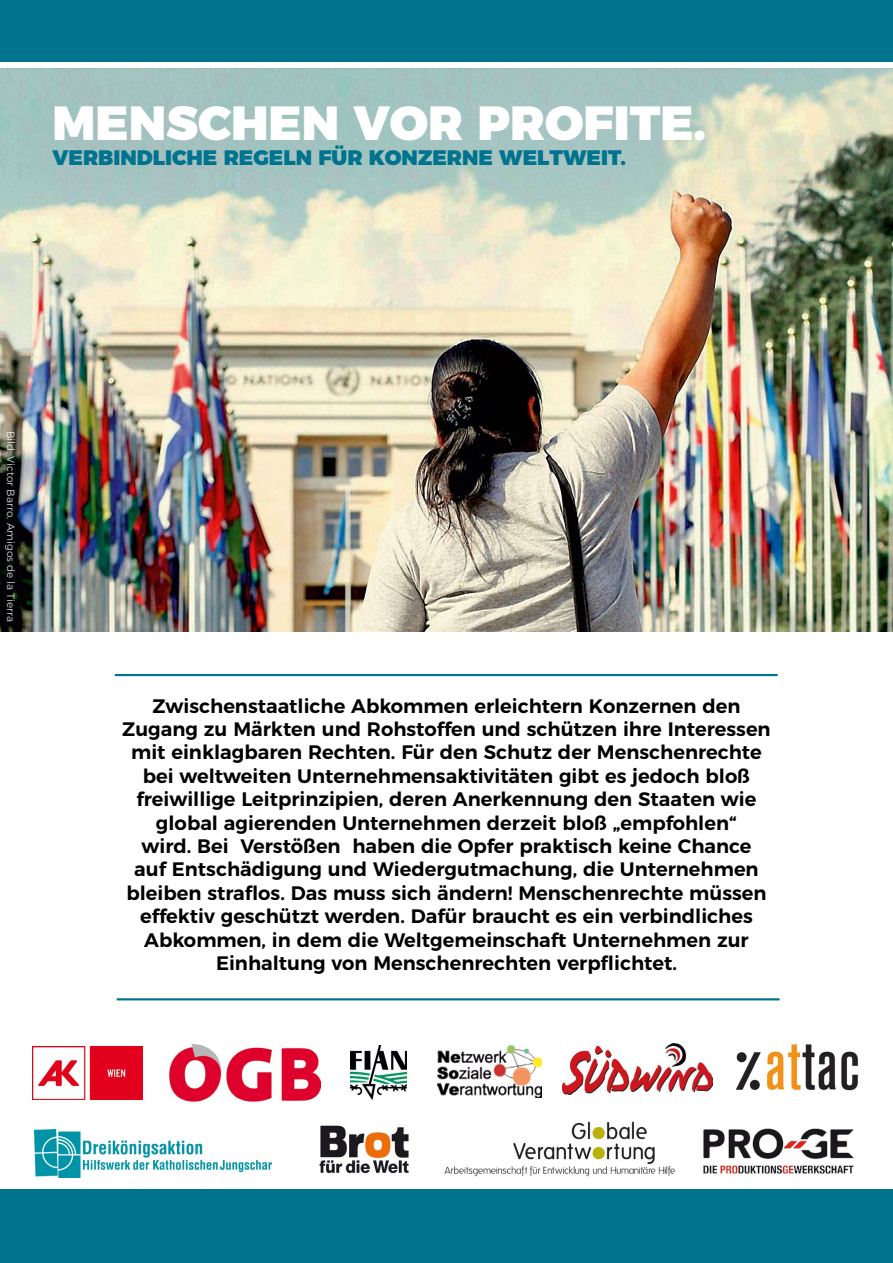
<style>
.page{position:relative;width:893px;height:1263px;background:#fff}
.page>*{position:absolute;margin:0;border:0;box-sizing:border-box;transform-origin:0 0}
.t1{font:900 48px "Montserrat";color:#fff}
.t2{font:900 21px "Montserrat";color:#00738f}
.t3{font:600 19.5px/23.4px "Montserrat";color:#000;text-align:center}
.t4{font:300 10.5px "Montserrat";color:#fff}
</style>
<div class="page">
<img style="left:319px;top:1125px;width:90px;height:49px">
<img style="left:350px;top:1046px;width:56px;height:53px">
<img style="left:444px;top:1121px;width:231px;height:56px">
<img style="left:563px;top:1043px;width:149px;height:51px">
<img style="left:34px;top:1130px;width:238px;height:48px">
<img style="left:735px;top:1044px;width:123px;height:47px">
<img style="left:32px;top:1047px;width:111px;height:52px">
<img style="left:438px;top:1046px;width:104px;height:51px">
<img style="left:170px;top:1045px;width:150px;height:56px">
<img style="left:704px;top:1129px;width:149px;height:44px">
<div style="left:0;top:1190px;width:893px;height:73px;background:#00738f"></div>
<img style="left:0;top:69px;width:893px;height:562px">
<div style="left:0;top:0;width:893px;height:62px;background:#00738f"></div>
<hr style="left:115px;top:674px;width:663px;height:2px;background:#00738f">
<hr style="left:117px;top:998px;width:663px;height:2px;background:#00738f">
<p class="t1" style="left:53px;top:82px;width:655px">MENSCHEN VOR PROFITE.</p>
<p class="t2" style="left:53px;top:140px;width:575px">VERBINDLICHE REGELN FÜR KONZERNE WELTWEIT.</p>
<p class="t4" style="left:19px;top:431px;width:193px;rotate:90deg">Bild: Victor Barro, Amigos de la Tierra</p>
<p class="t3" style="left:122px;top:692px;width:650px">Zwischenstaatliche Abkommen erleichtern Konzernen den Zugang zu Märkten und Rohstoffen und schützen ihre Interessen mit einklagbaren Rechten. Für den Schutz der Menschenrechte bei weltweiten Unternehmensaktivitäten gibt es jedoch bloß freiwillige Leitprinzipien, deren Anerkennung den Staaten wie global agierenden Unternehmen derzeit bloß „empfohlen“<br>wird. Bei Verstößen haben die Opfer praktisch keine Chance<br>auf Entschädigung und Wiedergutmachung, die Unternehmen bleiben straflos. Das muss sich ändern! Menschenrechte müssen effektiv geschützt werden. Dafür braucht es ein verbindliches Abkommen, in dem die Weltgemeinschaft Unternehmen zur Einhaltung von Menschenrechten verpflichtet.</p>
</div>
